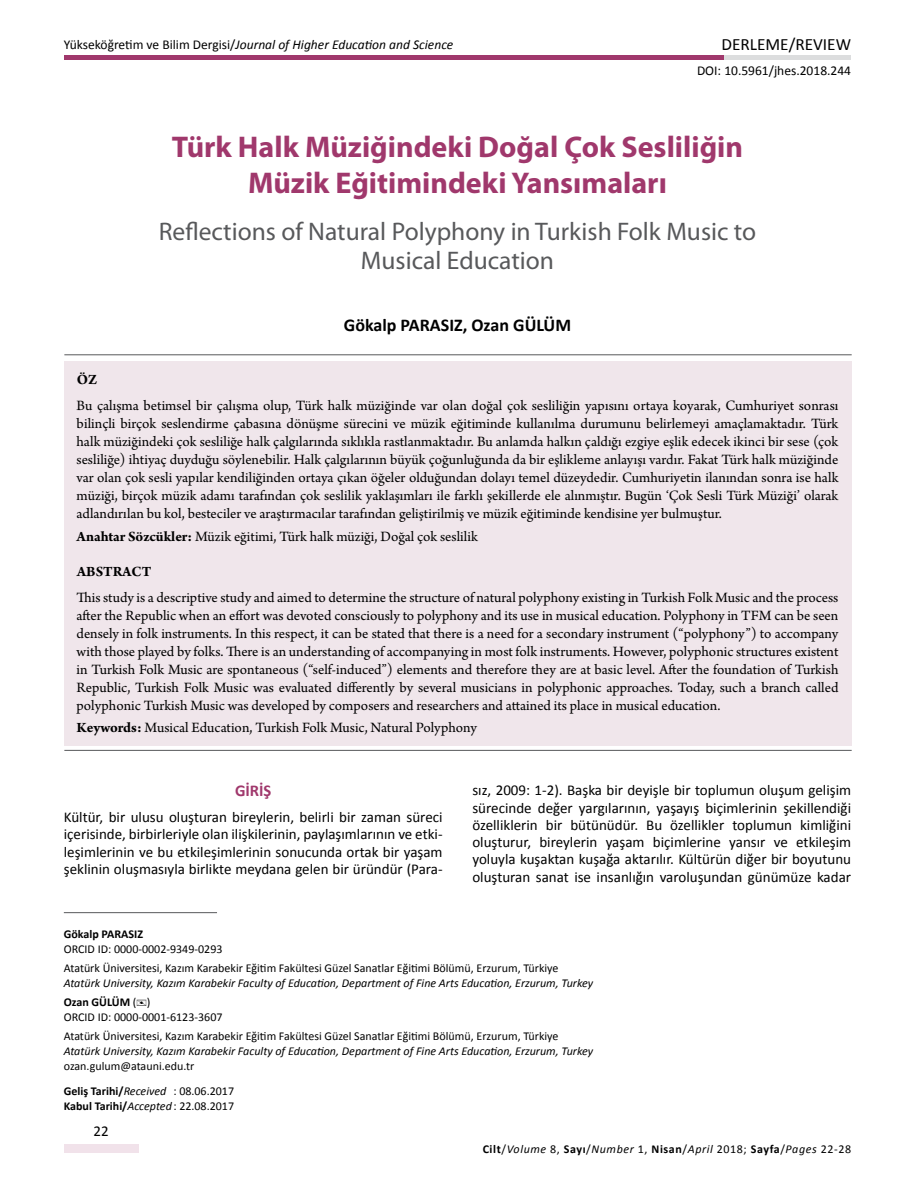
<style>
.page{position:relative;width:915px;height:1191px;background:#fff}
.page>*{position:absolute;margin:0;border:0;box-sizing:border-box;transform-origin:0 0}
.t1{font:700 30px/36px "Myriad Pro";color:#a0386c;text-align:center}
.t2{font:25.5px/29.2px "Myriad Pro";color:#58595b;text-align:center}
.t3{font:700 18px "Calibri";color:#000}
.t4{font:17.25px "Calibri";color:#000}
.t5{font:700 16.5px "Calibri";color:#a0386c}
.t6{font:15px/18px "Arno Pro";color:#000;text-align:justify}
.t7{font:15px/17.2px "Calibri";color:#000;text-align:justify}
.t8{font:700 15px "Arno Pro";letter-spacing:.005em;color:#000}
.t9{font:italic 13.5px "Calibri";color:#000}
.t10{font:13.5px "Calibri";color:#000}
.t11{font:12px/19.2px "Calibri";color:#000}
.t12{font:italic 12px/19.2px "Calibri";color:#000}
.t13{font:italic 12px "Calibri";letter-spacing:.05em;color:#000}
.t14{font:700 12px "Calibri";color:#000}
.s1{font-style:normal}
.s2{font-weight:700}
.s3{font-weight:700;font-style:normal}
.s4{font-style:italic}
.s5{font-weight:400;font-style:italic}
.s6{font-weight:400}
</style>
<div class="page">
<div style="left:64px;top:1144px;width:74px;height:8px;background:#f1e2ea"></div>
<div style="left:719px;top:55px;width:131px;height:5px;background:#dcddde"></div>
<div style="left:64px;top:55px;width:659px;height:5px;background:#a0386c"></div>
<div style="left:64px;top:361px;width:786px;height:384px;background:#f0e6eb"></div>
<hr style="left:64px;top:750px;width:787px;height:1px;background:#58595b">
<hr style="left:64px;top:354px;width:787px;height:1px;background:#58595b">
<hr style="left:64px;top:912px;width:153px;height:1px;background:#58595b">
<p class="t9" style="left:64px;top:36px;width:391px"><span class="s1">Yükseköğretim ve Bilim Dergisi/</span>Journal of Higher Education and Science</p>
<p class="t4" style="left:721px;top:34px;width:131px">DERLEME/REVIEW</p>
<p class="t10" style="left:696px;top:62px;width:156px">DOI: 10.5961/jhes.2018.244</p>
<h1 class="t1" style="left:172px;top:128px;width:572px">Türk Halk Müziğindeki Doğal Çok Sesliliğin<br>Müzik Eğitimindeki Yansımaları</h1>
<h2 class="t2" style="left:159px;top:216px;width:598px">Reflections of Natural Polyphony in Turkish Folk Music to<br>Musical Education</h2>
<p class="t3" style="left:344px;top:313px;width:229px">Gökalp PARASIZ, Ozan GÜLÜM</p>
<p class="t8" style="left:77px;top:370px;width:22px">ÖZ</p>
<p class="t6" style="left:77px;top:397px;width:763px">Bu çalışma betimsel bir çalışma olup, Türk halk müziğinde var olan doğal çok sesliliğin yapısını ortaya koyarak, Cumhuriyet sonrası bilinçli birçok seslendirme çabasına dönüşme sürecini ve müzik eğitiminde kullanılma durumunu belirlemeyi amaçlamaktadır. Türk halk müziğindeki çok sesliliğe halk çalgılarında sıklıkla rastlanmaktadır. Bu anlamda halkın çaldığı ezgiye eşlik edecek ikinci bir sese (çok sesliliğe) ihtiyaç duyduğu söylenebilir. Halk çalgılarının büyük çoğunluğunda da bir eşlikleme anlayışı vardır. Fakat Türk halk müziğinde var olan çok sesli yapılar kendiliğinden ortaya çıkan öğeler olduğundan dolayı temel düzeydedir. Cumhuriyetin ilanından sonra ise halk müziği, birçok müzik adamı tarafından çok seslilik yaklaşımları ile farklı şekillerde ele alınmıştır. Bugün ‘Çok Sesli Türk Müziği’ olarak adlandırılan bu kol, besteciler ve araştırmacılar tarafından geliştirilmiş ve müzik eğitiminde kendisine yer bulmuştur.</p>
<p class="t6" style="left:77px;top:528px;width:403px"><span class="s2">Anahtar Sözcükler:</span> Müzik eğitimi, Türk halk müziği, Doğal çok seslilik</p>
<p class="t8" style="left:77px;top:562px;width:76px">ABSTRACT</p>
<p class="t6" style="left:77px;top:589px;width:763px">This study is a descriptive study and aimed to determine the structure of natural polyphony existing in Turkish Folk Music and the process after the Republic when an effort was devoted consciously to polyphony and its use in musical education. Polyphony in TFM can be seen densely in folk instruments. In this respect, it can be stated that there is a need for a secondary instrument (“polyphony”) to accompany with those played by folks. There is an understanding of accompanying in most folk instruments. However, polyphonic structures existent in Turkish Folk Music are spontaneous (“self-induced”) elements and therefore they are at basic level. After the foundation of Turkish Republic, Turkish Folk Music was evaluated differently by several musicians in polyphonic approaches. Today, such a branch called polyphonic Turkish Music was developed by composers and researchers and attained its place in musical education.</p>
<p class="t6" style="left:77px;top:719px;width:401px"><span class="s2">Keywords:</span> Musical Education, Turkish Folk Music, Natural Polyphony</p>
<p class="t5" style="left:235px;top:780px;width:38px">GİRİŞ</p>
<p class="t7" style="left:64px;top:808px;width:380px">Kültür, bir ulusu oluşturan bireylerin, belirli bir zaman süreci içerisinde, birbirleriyle olan ilişkilerinin, paylaşımlarının ve etki&shy;leşimlerinin ve bu etkileşimlerinin sonucunda ortak bir yaşam şeklinin oluşmasıyla birlikte meydana gelen bir üründür (Para-</p>
<p class="t7" style="left:472px;top:781px;width:380px">sız, 2009: 1-2). Başka bir deyişle bir toplumun oluşum gelişim sürecinde değer yargılarının, yaşayış biçimlerinin şekillendiği özelliklerin bir bütünüdür. Bu özellikler toplumun kimliğini oluşturur, bireylerin yaşam biçimlerine yansır ve etkileşim yoluyla kuşaktan kuşağa aktarılır. Kültürün diğer bir boyutunu oluşturan sanat ise insanlığın varoluşundan günümüze kadar</p>
<p class="t14" style="left:64px;top:926px;width:81px">Gökalp PARASIZ</p>
<p class="t11" style="left:64px;top:939px;width:496px">ORCID ID: 0000-0002-9349-0293<br>Atatürk Üniversitesi, Kazım Karabekir Eğitim Fakültesi Güzel Sanatlar Eğitimi Bölümü, Erzurum, Türkiye</p>
<p class="t12" style="left:64px;top:972px;width:530px">Atatürk University, Kazım Karabekir Faculty of Education, Department of Fine Arts Education, Erzurum, Turkey<br><span class="s3">Ozan GÜLÜM</span> <span class="s1">( )</span></p>
<p class="t11" style="left:64px;top:1007px;width:496px">ORCID ID: 0000-0001-6123-3607<br>Atatürk Üniversitesi, Kazım Karabekir Eğitim Fakültesi Güzel Sanatlar Eğitimi Bölümü, Erzurum, Türkiye</p>
<p class="t12" style="left:64px;top:1041px;width:530px">Atatürk University, Kazım Karabekir Faculty of Education, Department of Fine Arts Education, Erzurum, Turkey</p>
<p class="t11" style="left:64px;top:1054px;width:172px;line-height:24.8px">ozan.gulum@atauni.edu.tr<br><span class="s2">Geliş Tarihi/</span><span class="s4">Received</span> : 08.06.2017</p>
<p class="t14" style="left:64px;top:1098px;width:172px">Kabul Tarihi/<span class="s5">Accepted</span><span class="s6">: 22.08.2017</span></p>
<p class="t7" style="left:93px;top:1122px;width:17px">22</p>
<p class="t13" style="left:482px;top:1140px;width:370px"><span class="s3">Cilt</span><span class="s1">/</span>Volume <span class="s1">8,</span> <span class="s3">Sayı</span><span class="s1">/</span>Number <span class="s1">1,</span> <span class="s3">Nisan</span><span class="s1">/</span>April <span class="s1">2018;</span> <span class="s3">Sayfa</span><span class="s1">/</span>Pages <span class="s1">22-28</span></p>
</div>
